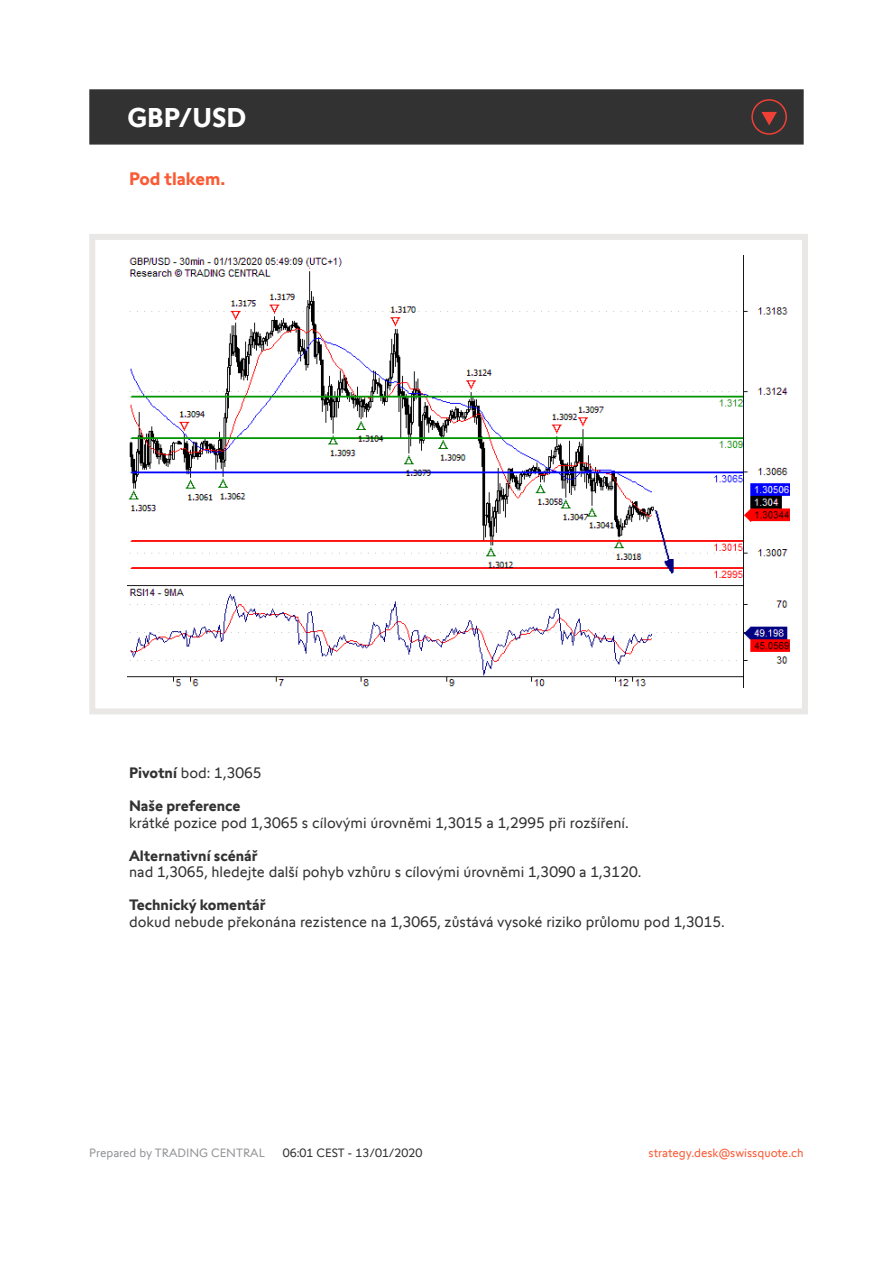
<style>
.page{position:relative;width:893px;height:1263px;background:#fff}
.page>*{position:absolute;margin:0;border:0;box-sizing:border-box;transform-origin:0 0}
.t1{font:700 27px "Swissquote CT";color:#fff}
.t2{font:700 18px "Swissquote CT";color:#fa5b35}
.t3{font:15px "Swissquote CT";color:#323232}
.t4{font:700 15px "Swissquote CT";color:#323232}
.t5{font:12px "Swissquote CT";color:#fa5b35}
.t6{font:12px "Swissquote CT";color:#939598}
.t7{font:12px "Swissquote CT";color:#323232}
.s1{font-weight:700}
</style>
<div class="page">
<div style="left:89px;top:234px;width:719px;height:480px;border:6px solid #e9e8e7"></div>
<div style="left:89px;top:89px;width:715px;height:56px;background:#323232;border:2px solid #323232"></div>
<img style="left:128px;top:255px;width:661px;height:432px">
<svg style="left:751px;top:99px;width:36px;height:36px"></svg>
<h1 class="t1" style="left:128px;top:101px;width:120px">GBP/USD</h1>
<p class="t2" style="left:129px;top:168px;width:98px">Pod tlakem.</p>
<p class="t3" style="left:129px;top:764px;width:134px"><span class="s1">Pivotní</span> bod: 1,3065</p>
<p class="t4" style="left:129px;top:797px;width:113px">Naše preference</p>
<p class="t3" style="left:129px;top:814px;width:501px">krátké pozice pod 1,3065 s cílovými úrovněmi 1,3015 a 1,2995 při rozšíření.</p>
<p class="t4" style="left:129px;top:846px;width:130px">Alternativní scénář</p>
<p class="t3" style="left:129px;top:863px;width:514px">nad 1,3065, hledejte další pohyb vzhůru s cílovými úrovněmi 1,3090 a 1,3120.</p>
<p class="t4" style="left:129px;top:896px;width:138px">Technický komentář</p>
<p class="t3" style="left:129px;top:913px;width:597px">dokud nebude překonána rezistence na 1,3065, zůstává vysoké riziko průlomu pod 1,3015.</p>
<p class="t6" style="left:89px;top:1145px;width:177px">Prepared by TRADING CENTRAL</p>
<p class="t7" style="left:283px;top:1145px;width:141px">06:01 CEST - 13/01/2020</p>
<p class="t5" style="left:649px;top:1145px;width:157px">strategy.desk@swissquote.ch</p>
</div>
